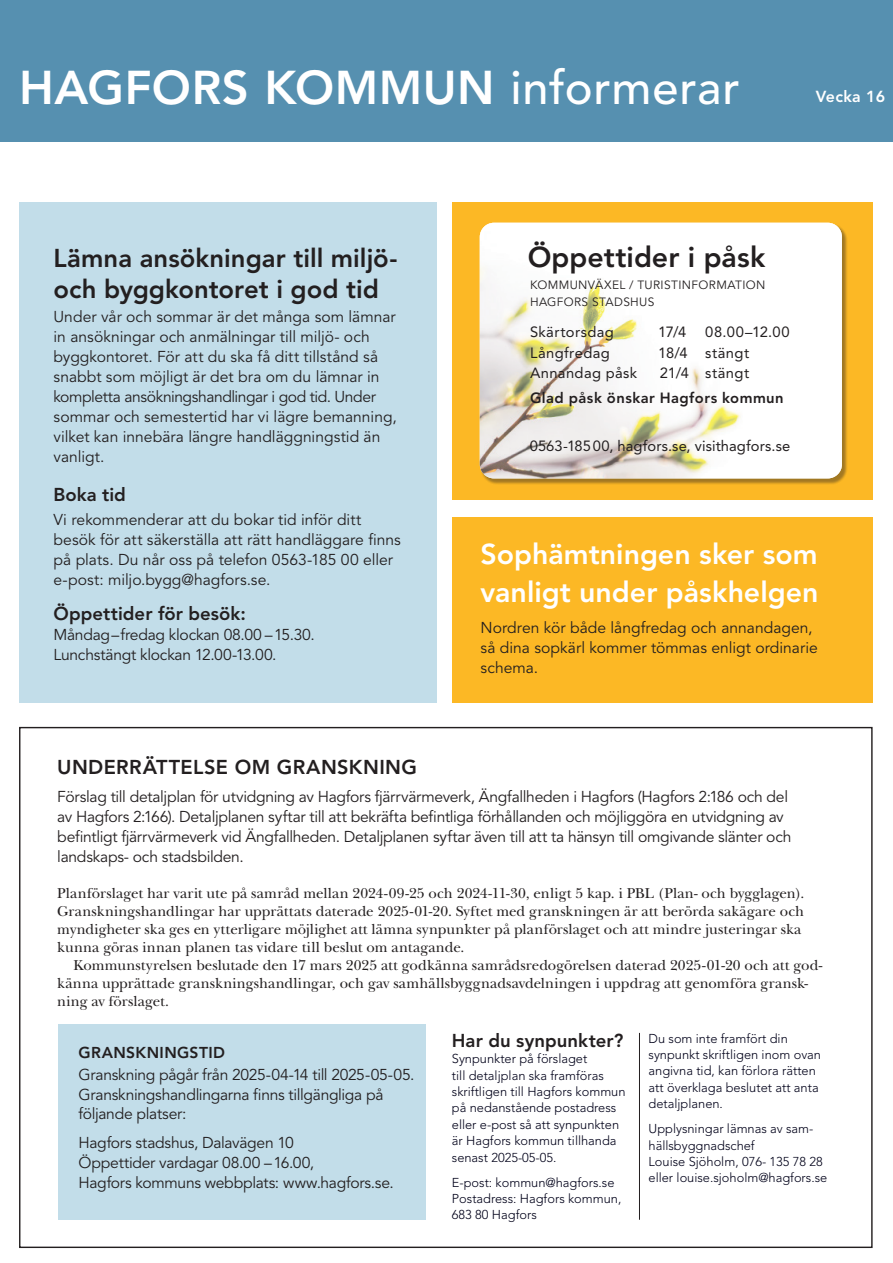
<style>
.page{position:relative;width:893px;height:1263px;background:#fff}
.page>*{position:absolute;margin:0;border:0;box-sizing:border-box;transform-origin:0 0}
.t1{font:800 46.95px "Avenir LT Std";letter-spacing:.01em;color:#fff}
.t2{font:800 28.5px/38.2px "Avenir LT Std";color:#fff}
.t3{font:800 28.5px "Avenir LT Std";color:#231f20}
.t4{font:800 25.65px "Avenir LT Std";color:#231f20}
.t5{font:800 19.95px "Avenir LT Std";letter-spacing:.02em;color:#231f20}
.t6{font:800 18.6px "Avenir LT Std";color:#231f20}
.t7{font:300 15.9px "Avenir LT Std";letter-spacing:.02em;color:#fff}
.t8{font:800 15.9px "Avenir LT Std";letter-spacing:.02em;color:#fff}
.t9{font:15.6px/20px "Avenir LT Std";letter-spacing:-.01em;color:#231f20}
.t10{font:800 15.6px "Avenir LT Std";letter-spacing:.025em;color:#231f20}
.t11{font:15px/18px "New Baskerville Std";letter-spacing:.005em;color:#231f20}
.t12{font:14.7px "Avenir LT Std";letter-spacing:.025em;color:#231f20}
.t13{font:14.7px "Avenir LT Std";letter-spacing:.005em;color:#231f20}
.t14{font:800 14.7px "Avenir LT Std";letter-spacing:.03em;color:#231f20}
.t15{font:300 12.9px/16.4px "Avenir LT Std";color:#000119}
.t16{font:12px/17px "Avenir LT Std";letter-spacing:.03em;color:#231f20}
.s1{font-weight:500}
</style>
<div class="page">
<div style="left:0;top:0;width:893px;height:142px;background:#5690b0"></div>
<div style="left:58px;top:1024px;width:368px;height:196px;background:#c2dde9"></div>
<div style="left:19px;top:202px;width:418px;height:501px;background:#c2dde9"></div>
<div style="left:452px;top:202px;width:421px;height:298px;background:#fcb825"></div>
<div style="left:481px;top:224px;width:367px;height:260px;background:#231f20;opacity:.4"></div>
<img style="left:480px;top:223px;width:362px;height:255px">
<div style="left:452px;top:517px;width:421px;height:186px;background:#fcb825"></div>
<hr style="left:639px;top:1033px;width:1px;height:187px;background:#231f20">
<h1 class="t1" style="left:19px;top:60px;width:722px">HAGFORS KOMMUN <span class="s1">informerar</span></h1>
<p class="t8" style="left:816px;top:87px;width:71px">Vecka 16</p>
<p class="t7" style="left:823px;top:87px;width:64px">Vecka xx</p>
<h3 class="t4" style="left:54px;top:243px;width:346px">Lämna ansökningar till miljö-</h3>
<h2 class="t3" style="left:528px;top:240px;width:239px">Öppettider i påsk</h2>
<h3 class="t4" style="left:54px;top:274px;width:327px">och byggkontoret i god tid</h3>
<p class="t9" style="left:54px;top:307px;width:345px">Under vår och sommar är det många som lämnar in ansökningar och anmälningar till miljö- och byggkontoret. För att du ska få ditt tillstånd så snabbt som möjligt är det bra om du lämnar in kompletta ansökningshandlingar i god tid. Under sommar och semestertid har vi lägre bemanning, vilket kan innebära längre handläggningstid än vanligt.</p>
<p class="t6" style="left:54px;top:483px;width:74px">Boka tid</p>
<p class="t9" style="left:54px;top:510px;width:349px">Vi rekommenderar att du bokar tid inför ditt besök för att säkerställa att rätt handläggare finns på plats. Du når oss på telefon 0563-185 00 eller e-post: miljo.bygg@hagfors.se.</p>
<p class="t6" style="left:54px;top:602px;width:194px">Öppettider för besök:</p>
<p class="t9" style="left:54px;top:625px;width:263px">Måndag – fredag klockan 08.00 – 15.30.<br>Lunchstängt klockan 12.00-13.00.</p>
<p class="t16" style="left:530px;top:277px;width:237px">KOMMUNVÄXEL / TURISTINFORMATION<br>HAGFORS STADSHUS</p>
<p class="t12" style="left:530px;top:324px;width:85px">Skärtorsdag</p>
<p class="t12" style="left:658px;top:324px;width:30px">17/4</p>
<p class="t12" style="left:705px;top:324px;width:86px">08.00–12.00</p>
<p class="t12" style="left:530px;top:344px;width:81px">Långfredag</p>
<p class="t12" style="left:658px;top:344px;width:93px">18/4 stängt</p>
<p class="t12" style="left:530px;top:365px;width:109px">Annandag påsk</p>
<p class="t12" style="left:660px;top:365px;width:91px">21/4 stängt</p>
<p class="t14" style="left:530px;top:389px;width:255px">Glad påsk önskar Hagfors kommun</p>
<p class="t13" style="left:530px;top:438px;width:262px">0563-18500, hagfors.se, visithagfors.se</p>
<h2 class="t2" style="left:480px;top:535px;width:339px">Sophämtningen sker som vanligt under påskhelgen</h2>
<p class="t9" style="left:480px;top:618px;width:339px">Nordren kör både långfredag och annandagen, så dina sopkärl kommer tömmas enligt ordinarie schema.</p>
<p class="t5" style="left:57px;top:756px;width:361px">UNDERRÄTTELSE OM GRANSKNING</p>
<p class="t9" style="left:57px;top:787px;width:736px">Förslag till detaljplan för utvidgning av Hagfors fjärrvärmeverk, Ängfallheden i Hagfors (Hagfors 2:186 och del av Hagfors 2:166). Detaljplanen syftar till att bekräfta befintliga förhållanden och möjliggöra en utvidgning av befintligt fjärrvärmeverk vid Ängfallheden. Detaljplanen syftar även till att ta hänsyn till omgivande slänter och landskaps- och stadsbilden.</p>
<p class="t11" style="left:57px;top:884px;width:749px">Planförslaget har varit ute på samråd mellan 2024-09-25 och 2024-11-30, enligt 5 kap. i PBL (Plan- och bygglagen).<br>Granskningshandlingar har upprättats daterade 2025-01-20. Syftet med granskningen är att berörda sakägare och myndigheter ska ges en ytterligare möjlighet att lämna synpunkter på planförslaget och att mindre justeringar ska kunna göras innan planen tas vidare till beslut om antagande.</p>
<p class="t11" style="left:57px;top:956px;width:766px;text-indent:16px">Kommunstyrelsen beslutade den 17 mars 2025 att godkänna samrådsredogörelsen daterad 2025-01-20 och att god&shy;känna upprättade granskningshandlingar, och gav samhällsbyggnadsavdelningen i uppdrag att genomföra gransk&shy;ning av förslaget.</p>
<p class="t6" style="left:452px;top:1029px;width:173px">Har du synpunkter?</p>
<p class="t15" style="left:452px;top:1051px;width:175px">Synpunkter på förslaget<br>till detaljplan ska framföras skriftligen till Hagfors kommun på nedanstående postadress eller e-post så att synpunkten är Hagfors kommun tillhanda senast 2025-05-05.</p>
<p class="t15" style="left:452px;top:1174px;width:171px">E-post: kommun@hagfors.se<br>Postadress: Hagfors kommun,<br>683 80 Hagfors</p>
<p class="t15" style="left:649px;top:1030px;width:174px">Du som inte framfört din synpunkt skriftligen inom ovan angivna tid, kan förlora rätten att överklaga beslutet att anta detaljplanen.</p>
<p class="t15" style="left:649px;top:1120px;width:180px">Upplysningar lämnas av sam&shy;hällsbyggnadschef<br>Louise Sjöholm, 076- 135 78 28 eller louise.sjoholm@hagfors.se</p>
<p class="t10" style="left:79px;top:1043px;width:148px">GRANSKNINGSTID</p>
<p class="t9" style="left:79px;top:1065px;width:337px">Granskning pågår från 2025-04-14 till 2025-05-05.<br>Granskningshandlingarna finns tillgängliga på följande platser:</p>
<p class="t9" style="left:79px;top:1133px;width:317px">Hagfors stadshus, Dalavägen 10<br>Öppettider vardagar 08.00 –16.00,<br>Hagfors kommuns webbplats: www.hagfors.se.</p>
</div>
